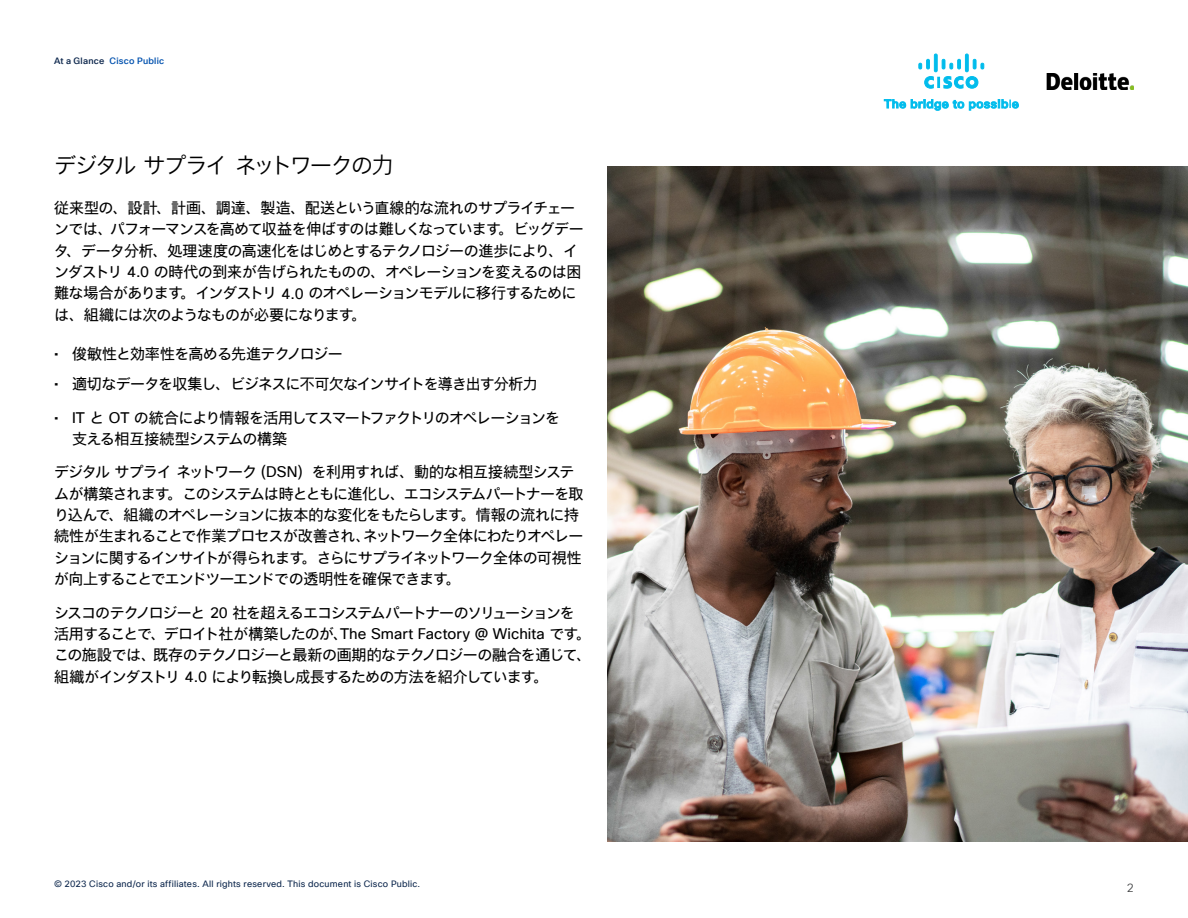
<style>
.page{position:relative;width:1188px;height:918px;background:#fff}
.page>*{position:absolute;margin:0;border:0;box-sizing:border-box;transform-origin:0 0}
.P_-_Paragraph_Style2{font:22.5px "Cisco Sans JPN Light";letter-spacing:-.09em;color:#000}
.P_-_Paragraph_Style2-2{font:15px/21.3px "Cisco Sans JPN";letter-spacing:-.06em;color:#000}
.Paragraph_Style1{font:11.7px "Cisco Sans TT Light";color:#414344}
.Paragraph_Style1-2{font:9px "Cisco Sans TT";letter-spacing:.025em;color:#0d274d}
.t1{font:500 9px "Cisco Sans TT";letter-spacing:.025em;color:#0051ae}
.s1{color:#0d274d}
.s2{font-family:"Cisco Sans TT"}
</style>
<div class="page">
<img style="left:608px;top:166px;width:580px;height:676px">
<svg style="left:884px;top:100px;width:134px;height:10px"></svg>
<svg style="left:919px;top:54px;width:65px;height:34px"></svg>
<img style="left:1047px;top:73px;width:87px;height:17px">
<p class="t1" style="left:54px;top:55px;width:112px"><span class="s1">At a Glance</span> Cisco Public</p>
<p class="P_-_Paragraph_Style2" style="left:54px;top:151px;width:342px">デジタルサプライネットワークの力</p>
<p class="P_-_Paragraph_Style2-2" style="left:54px;top:197px;width:531px">従来型の、設計、計画、調達、製造、配送という直線的な流れのサプライチェーンでは、パフォーマンスを高めて収益を伸ばすのは難しくなっています。ビッグデータ、データ分析、処理速度の高速化をはじめとするテクノロジーの進歩により、インダストリ <span class="s2">4.0</span> の時代の到来が告げられたものの、オペレーションを変えるのは困難な場合があります。インダストリ <span class="s2">4.0</span> のオペレーションモデルに移行するためには、組織には次のようなものが必要になります。</p>
<p class="P_-_Paragraph_Style2-2" style="left:54px;top:343px;width:290px"><span class="s2">•</span> 俊敏性と効率性を高める先進テクノロジー</p>
<p class="P_-_Paragraph_Style2-2" style="left:54px;top:373px;width:485px"><span class="s2">•</span> 適切なデータを収集し、ビジネスに不可欠なインサイトを導き出す分析力</p>
<p class="P_-_Paragraph_Style2-2" style="left:72px;top:407px;width:490px;text-indent:-18px"><span class="s2">• IT</span> と <span class="s2">OT</span> の統合により情報を活用してスマートファクトリのオペレーションを支える相互接続型システムの構築</p>
<p class="P_-_Paragraph_Style2-2" style="left:54px;top:461px;width:531px">デジタルサプライネットワーク（<span class="s2">DSN</span>）を利用すれば、動的な相互接続型システムが構築されます。このシステムは時とともに進化し、エコシステムパートナーを取り込んで、組織のオペレーションに抜本的な変化をもたらします。情報の流れに持続性が生まれることで作業プロセスが改善され、ネットワーク全体にわたりオペレーションに関するインサイトが得られます。さらにサプライネットワーク全体の可視性が向上することでエンドツーエンドでの透明性を確保できます。</p>
<p class="P_-_Paragraph_Style2-2" style="left:54px;top:602px;width:539px">シスコのテクノロジーと <span class="s2">20</span> 社を超えるエコシステムパートナーのソリューションを活用することで、デロイト社が構築したのが、<span class="s2">The Smart Factory @ Wichita</span> です。この施設では、既存のテクノロジーと最新の画期的なテクノロジーの融合を通じて、組織がインダストリ <span class="s2">4.0</span> により転換し成長するための方法を紹介しています。</p>
<p class="Paragraph_Style1-2" style="left:54px;top:878px;width:368px">© 2023 Cisco and/or its affiliates. All rights reserved. This document is Cisco Public.</p>
<p class="Paragraph_Style1" style="left:1127px;top:880px;width:9px">2</p>
</div>
